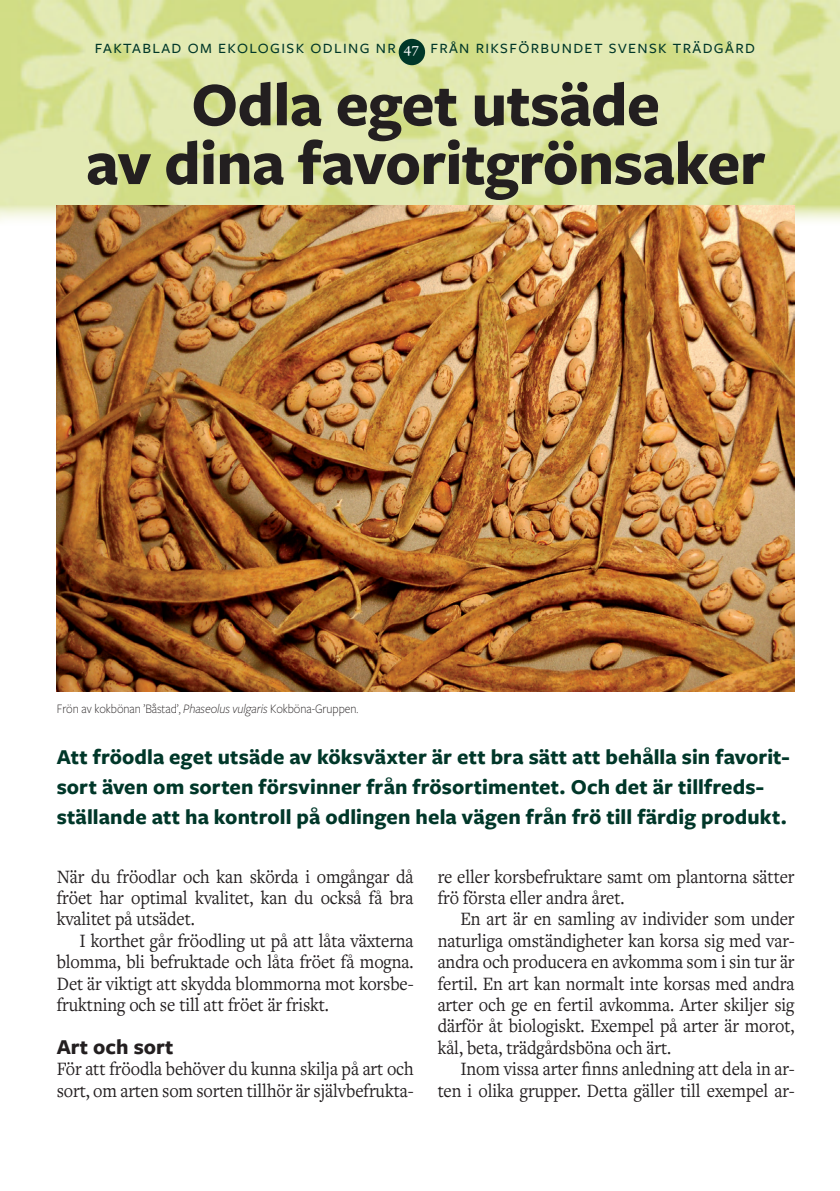
<style>
.page{position:relative;width:840px;height:1191px;background:#fff}
.page>*{position:absolute;margin:0;border:0;box-sizing:border-box;transform-origin:0 0}
.t1{font:700 64px/58.6px "Freight Sans Pro";letter-spacing:-.01em;color:#231f20;text-align:center}
.t2{font:700 22px/30px "Freight Sans Pro";letter-spacing:.005em;color:#003729}
.t3{font:700 22px "Freight Sans Pro";color:#231f20}
.t4{font:19.6px/21.4px "Freight Text Pro";letter-spacing:-.005em;color:#231f20;text-align:justify;scale:.92 1}
.t5{font:500 14.6px "Freight Sans Pro";letter-spacing:.09em;color:#003729;scale:1.04 1}
.t6{font:300 13.4px "Freight Sans Pro";letter-spacing:-.005em;color:#231f20;scale:.92 1}
.s1{font-family:"Freight Text Pro";color:#fff}
.s2{font-style:italic}
</style>
<div class="page">
<img style="left:0;top:0;width:839px;height:227px">
<div style="left:398px;top:39px;width:27px;height:26px;background:#003729;border-radius:50%"></div>
<img style="left:57px;top:206px;width:737px;height:485px">
<p class="t5" style="left:95px;top:39px;width:636px">FAKTABLAD OM EKOLOGISK ODLING NR <span class="s1">47</span> FRÅN RIKSFÖRBUNDET SVENSK TRÄDGÅRD</p>
<h1 class="t1" style="left:86px;top:73px;width:680px">Odla eget utsäde<br>av dina favoritgrönsaker</h1>
<p class="t6" style="left:57px;top:699px;width:329px">Frön av kokbönan ’Båstad’, <span class="s2">Phaseolus vulgaris</span> Kokböna-Gruppen.</p>
<p class="t2" style="left:57px;top:740px;width:734px">Att fröodla eget utsäde av köksväxter är ett bra sätt att behålla sin favorit&shy;sort även om sorten försvinner från frösortimentet. Och det är tillfreds&shy;ställande att ha kontroll på odlingen hela vägen från frö till färdig produkt.</p>
<p class="t4" style="left:57px;top:865px;width:389px">När du fröodlar och kan skörda i omgångar då fröet har optimal kvalitet, kan du också få bra kvalitet på utsädet.</p>
<p class="t4" style="left:57px;top:929px;width:389px;text-indent:23px">I korthet går fröodling ut på att låta växterna blomma, bli befruktade och låta fröet få mogna.<br>Det är viktigt att skydda blommorna mot korsbe&shy;fruktning och se till att fröet är friskt.</p>
<p class="t3" style="left:57px;top:1031px;width:118px">Art och sort</p>
<p class="t4" style="left:57px;top:1057px;width:389px">För att fröodla behöver du kunna skilja på art och sort, om arten som sorten tillhör är självbefrukta-</p>
<p class="t4" style="left:437px;top:865px;width:389px">re eller korsbefruktare samt om plantorna sätter frö första eller andra året.</p>
<p class="t4" style="left:437px;top:907px;width:389px;text-indent:23px">En art är en samling av individer som under naturliga omständigheter kan korsa sig med var&shy;andra och producera en avkomma som i sin tur är fertil. En art kan normalt inte korsas med andra arter och ge en fertil avkomma. Arter skiljer sig därför åt biologiskt. Exempel på arter är morot, kål, beta, trädgårdsböna och ärt.</p>
<p class="t4" style="left:437px;top:1057px;width:389px;text-align:right">Inom vissa arter finns anledning att dela in ar&shy;ten i olika grupper. Detta gäller till exempel ar-</p>
</div>
